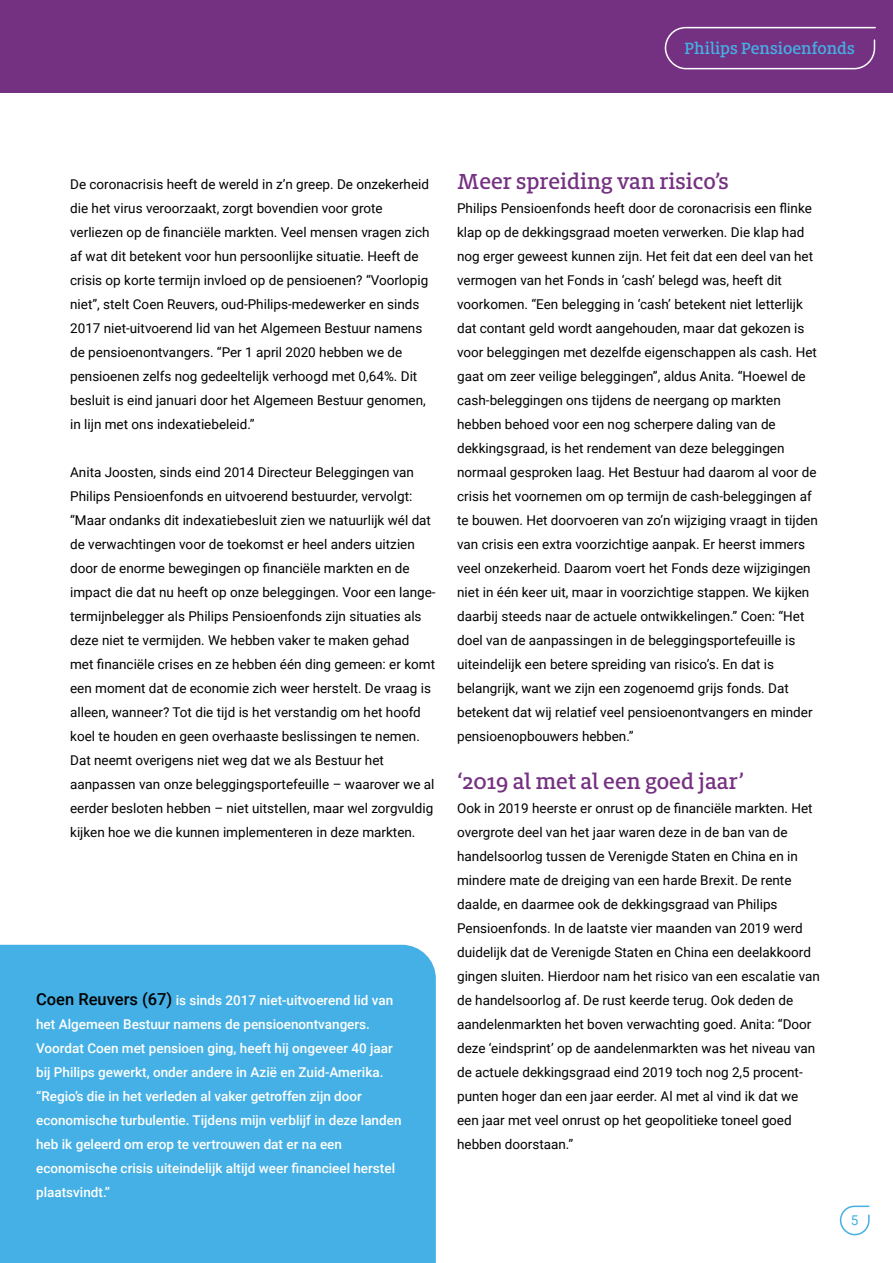
<style>
.page{position:relative;width:893px;height:1263px;background:#fff}
.page>*{position:absolute;margin:0;border:0;box-sizing:border-box;transform-origin:0 0}
.t1{font:500 24px "Milo Slab Pro";color:#753181}
.t2{font:500 18px "Milo Slab Pro";color:#44b0e5}
.t3{font:13.5px/24px "Roboto";color:#000}
.t4{font:500 13.5px/24px "Roboto";color:#fff}
.t5{font:13.5px "Roboto";color:#44b0e5}
.s1{font-size:16.5px;color:#000}
</style>
<div class="page">
<div style="left:0;top:0;width:893px;height:92px;background:#753181"></div>
<svg style="left:664px;top:26px;width:212px;height:44px"></svg>
<div style="left:0;top:945px;width:436px;height:318px;background:#44b0e5"></div>
<svg style="left:839px;top:1205px;width:31px;height:31px"></svg>
<h2 class="t2" style="left:684px;top:37px;width:172px">Philips Pensioenfonds</h2>
<p class="t3" style="left:70px;top:171px;width:361px">De coronacrisis heeft de wereld in z’n greep. De onzekerheid die het virus veroorzaakt, zorgt bovendien voor grote verliezen op de financiële markten. Veel mensen vragen zich af wat dit betekent voor hun persoonlijke situatie. Heeft de crisis op korte termijn invloed op de pensioenen? “Voorlopig niet”, stelt Coen Reuvers, oud-Philips-medewerker en sinds 2017 niet-uitvoerend lid van het Algemeen Bestuur namens de pensioenontvangers. “Per 1 april 2020 hebben we de pensioenen zelfs nog gedeeltelijk verhoogd met 0,64%. Dit besluit is eind januari door het Algemeen Bestuur genomen, in lijn met ons indexatiebeleid.”</p>
<p class="t3" style="left:70px;top:459px;width:367px">Anita Joosten, sinds eind 2014 Directeur Beleggingen van Philips Pensioenfonds en uitvoerend bestuurder, vervolgt: “Maar ondanks dit indexatiebesluit zien we natuurlijk wél dat de verwachtingen voor de toekomst er heel anders uitzien door de enorme bewegingen op financiële markten en de impact die dat nu heeft op onze beleggingen. Voor een lange&shy;termijnbelegger als Philips Pensioenfonds zijn situaties als deze niet te vermijden. We hebben vaker te maken gehad met financiële crises en ze hebben één ding gemeen: er komt een moment dat de economie zich weer herstelt. De vraag is alleen, wanneer? Tot die tijd is het verstandig om het hoofd koel te houden en geen overhaaste beslissingen te nemen.<br>Dat neemt overigens niet weg dat we als Bestuur het aanpassen van onze beleggingsportefeuille – waarover we al eerder besloten hebben – niet uitstellen, maar wel zorgvuldig kijken hoe we die kunnen implementeren in deze markten.</p>
<p class="t4" style="left:36px;top:987px;width:367px"><span class="s1">Coen Reuvers (67)</span> is sinds 2017 niet‐uitvoerend lid van het Algemeen Bestuur namens de pensioenontvangers.<br>Voordat Coen met pensioen ging, heeft hij ongeveer 40 jaar bij Philips gewerkt, onder andere in Azië en Zuid-Amerika. “Regio’s die in het verleden al vaker getroffen zijn door economische turbulentie. Tijdens mijn verblijf in deze landen heb ik geleerd om erop te vertrouwen dat er na een economische crisis uiteindelijk altijd weer financieel herstel plaatsvindt.”</p>
<h1 class="t1" style="left:457px;top:166px;width:273px">Meer spreiding van risico’s</h1>
<p class="t3" style="left:457px;top:195px;width:362px">Philips Pensioenfonds heeft door de coronacrisis een flinke klap op de dekkingsgraad moeten verwerken. Die klap had nog erger geweest kunnen zijn. Het feit dat een deel van het vermogen van het Fonds in ‘cash’ belegd was, heeft dit voorkomen. “Een belegging in ‘cash’ betekent niet letterlijk dat contant geld wordt aangehouden, maar dat gekozen is voor beleggingen met dezelfde eigenschappen als cash. Het gaat om zeer veilige beleggingen”, aldus Anita. “Hoewel de cash-beleggingen ons tijdens de neergang op markten hebben behoed voor een nog scherpere daling van de dekkingsgraad, is het rendement van deze beleggingen normaal gesproken laag. Het Bestuur had daarom al voor de crisis het voornemen om op termijn de cash-beleggingen af te bouwen. Het doorvoeren van zo’n wijziging vraagt in tijden van crisis een extra voorzichtige aanpak. Er heerst immers veel onzekerheid. Daarom voert het Fonds deze wijzigingen niet in één keer uit, maar in voorzichtige stappen. We kijken daarbij steeds naar de actuele ontwikkelingen.” Coen: “Het doel van de aanpassingen in de beleggingsportefeuille is uiteindelijk een betere spreiding van risico’s. En dat is belangrijk, want we zijn een zogenoemd grijs fonds. Dat betekent dat wij relatief veel pensioenontvangers en minder pensioenopbouwers hebben.”</p>
<h1 class="t1" style="left:457px;top:766px;width:289px">‘2019 al met al een goed jaar’</h1>
<p class="t3" style="left:457px;top:795px;width:364px">Ook in 2019 heerste er onrust op de financiële markten. Het overgrote deel van het jaar waren deze in de ban van de handelsoorlog tussen de Verenigde Staten en China en in mindere mate de dreiging van een harde Brexit. De rente daalde, en daarmee ook de dekkingsgraad van Philips Pensioenfonds. In de laatste vier maanden van 2019 werd duidelijk dat de Verenigde Staten en China een deelakkoord gingen sluiten. Hierdoor nam het risico van een escalatie van de handelsoorlog af. De rust keerde terug. Ook deden de aandelenmarkten het boven verwachting goed. Anita: “Door deze ‘eindsprint’ op de aandelenmarkten was het niveau van de actuele dekkingsgraad eind 2019 toch nog 2,5 procent&shy;punten hoger dan een jaar eerder. Al met al vind ik dat we een jaar met veel onrust op het geopolitieke toneel goed hebben doorstaan.”</p>
<p class="t5" style="left:851px;top:1210px;width:9px">5</p>
</div>
